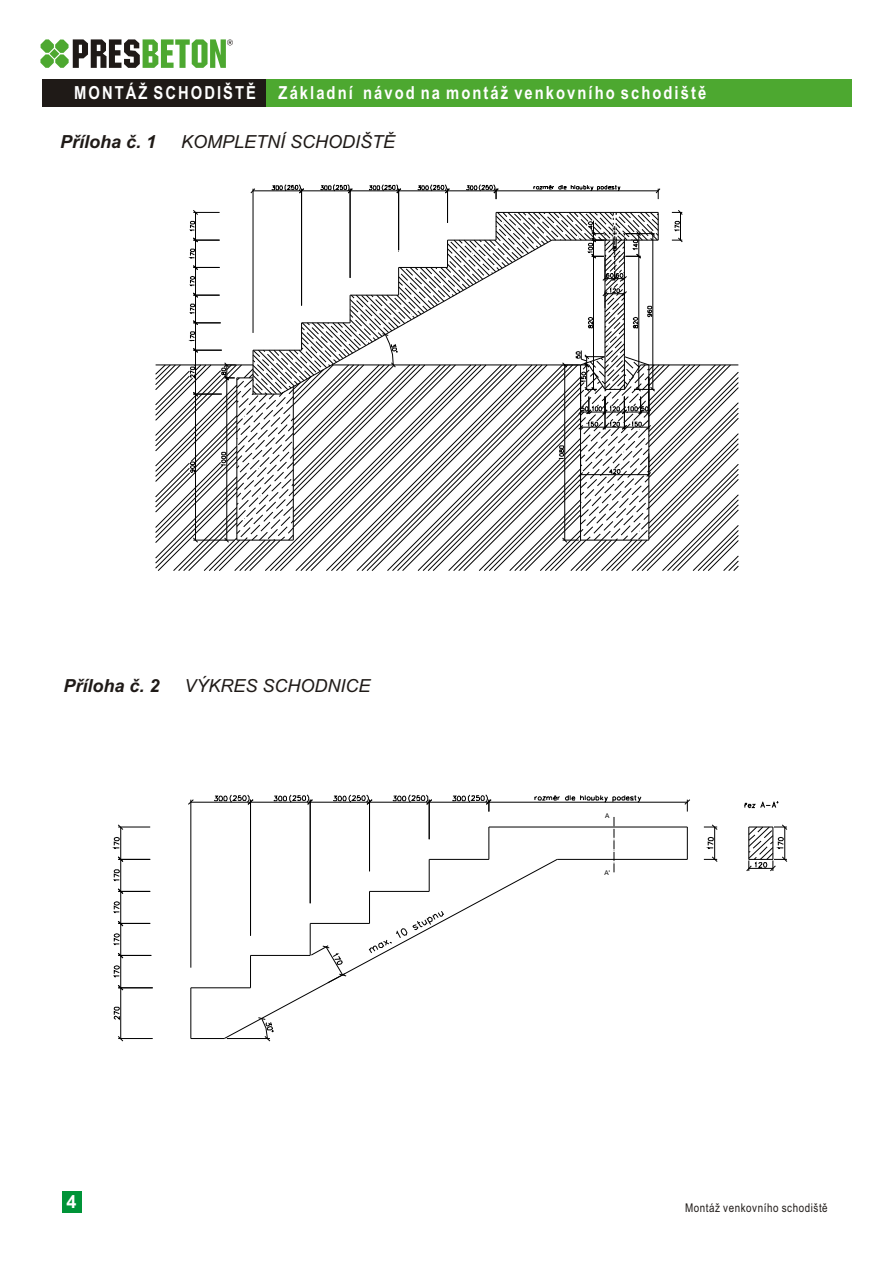
<style>
.page{position:relative;width:894px;height:1263px;background:#fff}
.page>*{position:absolute;margin:0;border:0;box-sizing:border-box;transform-origin:0 0}
.t1{font:700 18px "Arial Narrow";letter-spacing:.115em;color:#fff}
.t2{font:italic 18px "Arial";color:#1f1a17}
.t3{font:italic 700 18px "Arial";color:#1f1a17}
.t4{font:700 18px "Arial";color:#fff}
.t5{font:12px "Arial Narrow";letter-spacing:.045em;color:#1f1a17}
.t6{font:6.45px "Arial";color:#000}
</style>
<div class="page">
<div style="left:62px;top:1191px;width:19px;height:22px;background:#009438"></div>
<hr style="left:399px;top:191px;width:49px;height:1px;background:#000">
<hr style="left:447px;top:189px;width:1px;height:34px;background:#000">
<hr style="left:448px;top:191px;width:48px;height:1px;background:#000">
<hr style="left:253px;top:189px;width:1px;height:144px;background:#000">
<hr style="left:253px;top:191px;width:49px;height:1px;background:#000">
<svg style="left:250px;top:188px;width:5px;height:5px"></svg>
<hr style="left:301px;top:189px;width:1px;height:117px;background:#000">
<hr style="left:302px;top:191px;width:48px;height:1px;background:#000">
<hr style="left:398px;top:189px;width:1px;height:61px;background:#000">
<hr style="left:350px;top:189px;width:1px;height:89px;background:#000">
<hr style="left:350px;top:191px;width:49px;height:1px;background:#000">
<svg style="left:272px;top:184px;width:32px;height:9px"></svg>
<svg style="left:320px;top:184px;width:33px;height:9px"></svg>
<svg style="left:369px;top:184px;width:32px;height:9px"></svg>
<svg style="left:418px;top:184px;width:32px;height:9px"></svg>
<hr style="left:496px;top:191px;width:162px;height:1px;background:#000">
<svg style="left:533px;top:185px;width:88px;height:6px"></svg>
<svg style="left:466px;top:184px;width:33px;height:15px"></svg>
<svg style="left:155px;top:210px;width:584px;height:361px"></svg>
<svg style="left:656px;top:188px;width:4px;height:11px"></svg>
<svg style="left:112px;top:794px;width:676px;height:247px"></svg>
<svg style="left:258px;top:1039px;width:15px;height:3px"></svg>
<hr style="left:429px;top:802px;width:60px;height:1px;background:#000">
<svg style="left:224px;top:859px;width:334px;height:180px"></svg>
<hr style="left:429px;top:859px;width:60px;height:1px;background:#000">
<svg style="left:369px;top:928px;width:38px;height:25px"></svg>
<svg style="left:413px;top:911px;width:31px;height:19px"></svg>
<hr style="left:120px;top:891px;width:1px;height:32px;background:#000">
<svg style="left:113px;top:902px;width:7px;height:11px"></svg>
<hr style="left:191px;top:800px;width:1px;height:168px;background:#000">
<hr style="left:191px;top:802px;width:60px;height:1px;background:#000">
<svg style="left:188px;top:799px;width:6px;height:6px"></svg>
<hr style="left:250px;top:800px;width:1px;height:136px;background:#000">
<hr style="left:251px;top:802px;width:59px;height:1px;background:#000">
<hr style="left:369px;top:891px;width:1px;height:32px;background:#000">
<hr style="left:191px;top:988px;width:60px;height:1px;background:#000">
<hr style="left:118px;top:1038px;width:35px;height:1px;background:#000">
<hr style="left:120px;top:988px;width:1px;height:51px;background:#000">
<svg style="left:118px;top:1036px;width:5px;height:6px"></svg>
<svg style="left:114px;top:1007px;width:6px;height:13px"></svg>
<hr style="left:191px;top:988px;width:1px;height:51px;background:#000">
<hr style="left:191px;top:1038px;width:33px;height:1px;background:#000">
<hr style="left:118px;top:988px;width:35px;height:1px;background:#000">
<hr style="left:120px;top:955px;width:1px;height:33px;background:#000">
<svg style="left:118px;top:985px;width:5px;height:5px"></svg>
<svg style="left:113px;top:966px;width:7px;height:12px"></svg>
<hr style="left:118px;top:923px;width:32px;height:1px;background:#000">
<hr style="left:118px;top:955px;width:33px;height:1px;background:#000">
<hr style="left:120px;top:923px;width:1px;height:32px;background:#000">
<svg style="left:118px;top:921px;width:5px;height:5px"></svg>
<svg style="left:118px;top:953px;width:5px;height:5px"></svg>
<svg style="left:113px;top:934px;width:7px;height:11px"></svg>
<svg style="left:311px;top:945px;width:36px;height:38px"></svg>
<hr style="left:310px;top:923px;width:60px;height:1px;background:#000">
<hr style="left:250px;top:955px;width:1px;height:33px;background:#000">
<hr style="left:251px;top:955px;width:59px;height:1px;background:#000">
<hr style="left:310px;top:923px;width:1px;height:32px;background:#000">
<svg style="left:214px;top:795px;width:39px;height:10px"></svg>
<hr style="left:118px;top:827px;width:32px;height:1px;background:#000">
<hr style="left:120px;top:827px;width:1px;height:32px;background:#000">
<svg style="left:118px;top:824px;width:5px;height:6px"></svg>
<svg style="left:113px;top:837px;width:7px;height:12px"></svg>
<hr style="left:118px;top:859px;width:32px;height:1px;background:#000">
<hr style="left:118px;top:891px;width:32px;height:1px;background:#000">
<hr style="left:120px;top:859px;width:1px;height:32px;background:#000">
<svg style="left:118px;top:856px;width:5px;height:6px"></svg>
<svg style="left:118px;top:888px;width:5px;height:6px"></svg>
<svg style="left:113px;top:869px;width:7px;height:12px"></svg>
<hr style="left:310px;top:800px;width:1px;height:103px;background:#000">
<hr style="left:310px;top:802px;width:60px;height:1px;background:#000">
<hr style="left:429px;top:800px;width:1px;height:39px;background:#000">
<hr style="left:369px;top:800px;width:1px;height:71px;background:#000">
<hr style="left:370px;top:802px;width:59px;height:1px;background:#000">
<hr style="left:429px;top:859px;width:1px;height:32px;background:#000">
<hr style="left:370px;top:891px;width:59px;height:1px;background:#000">
<svg style="left:273px;top:795px;width:40px;height:10px"></svg>
<svg style="left:333px;top:795px;width:40px;height:10px"></svg>
<svg style="left:392px;top:795px;width:40px;height:10px"></svg>
<hr style="left:489px;top:802px;width:198px;height:1px;background:#000">
<hr style="left:557px;top:859px;width:130px;height:1px;background:#000">
<hr style="left:489px;top:827px;width:198px;height:1px;background:#000">
<svg style="left:614px;top:817px;width:1px;height:55px"></svg>
<hr style="left:489px;top:827px;width:1px;height:32px;background:#000">
<svg style="left:534px;top:795px;width:107px;height:7px"></svg>
<svg style="left:452px;top:795px;width:40px;height:17px"></svg>
<hr style="left:714px;top:827px;width:1px;height:32px;background:#000">
<svg style="left:704px;top:856px;width:14px;height:6px"></svg>
<svg style="left:704px;top:824px;width:14px;height:6px"></svg>
<svg style="left:707px;top:837px;width:7px;height:12px"></svg>
<hr style="left:687px;top:827px;width:1px;height:32px;background:#000">
<svg style="left:744px;top:801px;width:34px;height:7px"></svg>
<svg style="left:746px;top:824px;width:41px;height:47px"></svg>
<svg style="left:684px;top:799px;width:6px;height:13px"></svg>
<svg style="left:40px;top:39px;width:193px;height:29px"></svg>
<div style="left:42px;top:79px;width:810px;height:28px;background:#4da830"></div>
<div style="left:42px;top:79px;width:223px;height:28px;background:#1f1a17"></div>
<p class="t1" style="left:74px;top:79px;width:183px">MONTÁŽ SCHODIŠTÌ</p>
<p class="t1" style="left:279px;top:79px;width:429px">Základní návod na montáž venkovního schodištì</p>
<p class="t3" style="left:60px;top:135px;width:98px">Pøíloha è. 1</p>
<p class="t2" style="left:181px;top:135px;width:215px">KOMPLETNÍ SCHODIŠTÌ</p>
<p class="t3" style="left:63px;top:679px;width:98px">Pøíloha è. 2</p>
<p class="t2" style="left:185px;top:679px;width:187px">VÝKRES SCHODNICE</p>
<p class="t6" style="left:605px;top:814px;width:6px">A</p>
<p class="t6" style="left:605px;top:871px;width:7px">A'</p>
<p class="t4" style="left:66px;top:1195px;width:12px">4</p>
<p class="t5" style="left:685px;top:1203px;width:144px">Montáž venkovního schodištì</p>
</div>
